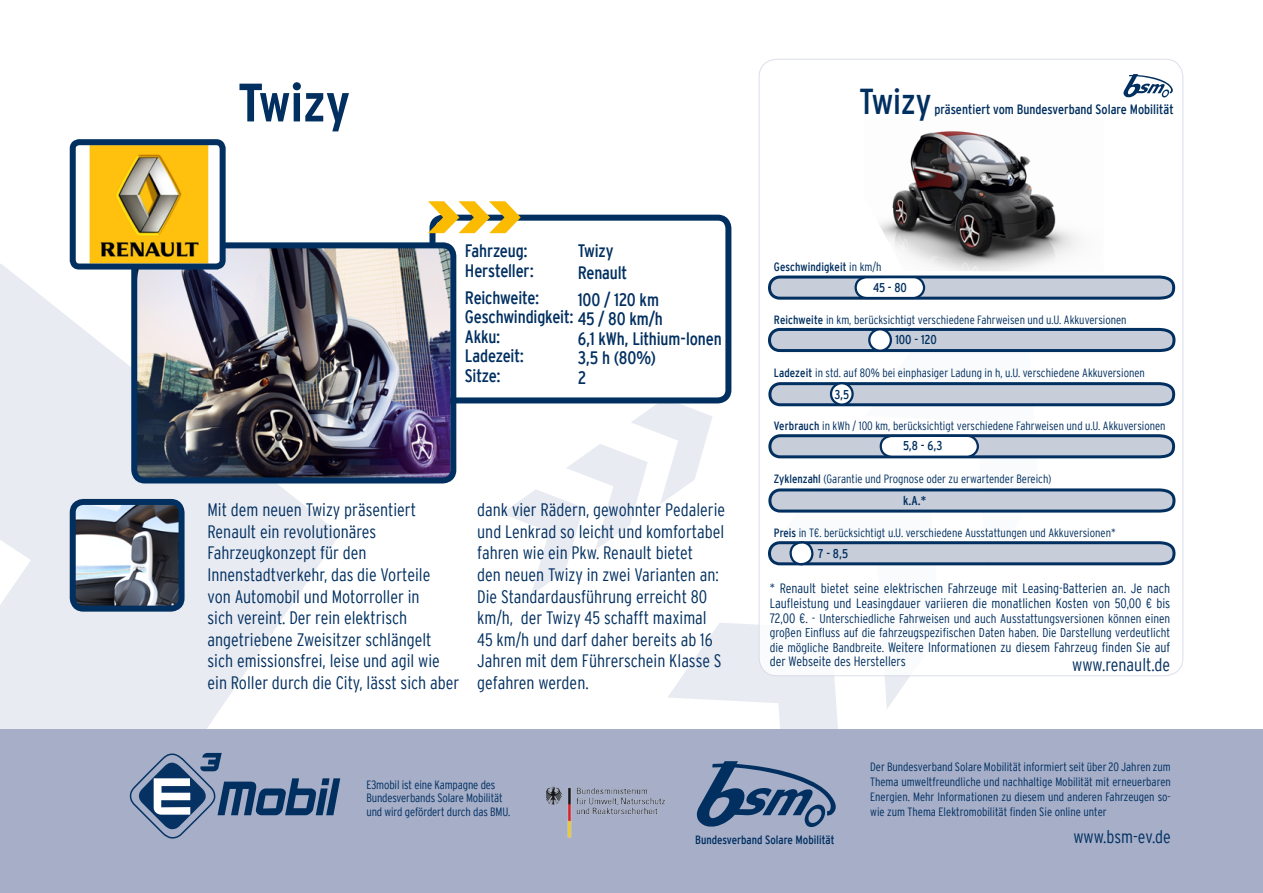
<style>
.page{position:relative;width:1263px;height:893px;background:#fff}
.page>*{position:absolute;margin:0;border:0;box-sizing:border-box;transform-origin:0 0}
.t1{font:700 condensed 54px "Interstate";color:#002f60}
.t2{font:condensed 36px "Interstate";color:#002f60}
.t3{font:300 condensed 18px/21.6px "Interstate";color:#002f60}
.t4{font:condensed 18px/19.5px "Interstate";letter-spacing:-.01em;color:#002f60}
.t5{font:300 condensed 13.5px/15px "Interstate";color:#002f60}
.t6{font:condensed 13.5px "Interstate";color:#002f60}
.t7{font:300 condensed 12.75px/14.2px "Interstate";color:#002f60}
.t8{font:condensed 12.75px "Interstate";color:#002f60}
.t9{font:300 condensed 12px/15px "Interstate";color:#002f60}
.t10{font:condensed 12px "Interstate";color:#002f60}
.s1{font-weight:300}
.s2{font-weight:400}
.s3{font-size:13.5px}
.s4{font-size:12.75px}
</style>
<div class="page">
<svg style="left:0;top:264px;width:340px;height:466px;fill:#e9ebf2"></svg>
<div style="left:0;top:730px;width:1263px;height:163px;background:#a6aec8"></div>
<svg style="left:129px;top:753px;width:211px;height:86px"></svg>
<div style="left:429px;top:215px;width:302px;height:188px;border:6px solid #002f60;border-radius:11px"></div>
<svg style="left:428px;top:201px;width:93px;height:32px"></svg>
<img style="left:77px;top:506px;width:101px;height:99px">
<div style="left:70px;top:499px;width:115px;height:113px;border:6px solid #002f60;border-radius:11px"></div>
<img style="left:880px;top:131px;width:198px;height:140px">
<svg style="left:1123px;top:74px;width:50px;height:24px"></svg>
<img style="left:138px;top:249px;width:311px;height:227px">
<div style="left:131px;top:242px;width:325px;height:241px;border:6px solid #002f60;border-radius:11px"></div>
<img style="left:89px;top:146px;width:130px;height:117px">
<div style="left:70px;top:139px;width:156px;height:131px;border:6px solid #002f60;border-radius:6px"></div>
<svg style="left:501px;top:326px;width:676px;height:512px"></svg>
<svg style="left:768px;top:275px;width:406px;height:25px;background:#9dacc0"></svg>
<svg style="left:869px;top:329px;width:22px;height:22px"></svg>
<div style="left:868px;top:328px;width:24px;height:24px;border:2px solid #002f60;border-radius:50%"></div>
<h1 class="t1" style="left:238px;top:72px;width:113px">Twizy</h1>
<h2 class="t2" style="left:859px;top:81px;width:74px">Twizy</h2>
<p class="t6" style="left:934px;top:102px;width:241px">präsentiert vom Bundesverband Solare Mobilität</p>
<h3 class="t4" style="left:465px;top:241px;width:70px">Fahrzeug:<br>Hersteller:</h3>
<h3 class="t4" style="left:465px;top:287px;width:110px">Reichweite:<br>Geschwindigkeit:<br>Akku:<br>Ladezeit:<br>Sitze:</h3>
<h3 class="t4" style="left:578px;top:240px;width:51px;line-height:21.6px">Twizy<br>Renault</h3>
<h3 class="t4" style="left:578px;top:290px;width:146px">100 / 120 km<br>45 / 80 km/h<br>6,1 kWh, Lithium-Ionen<br>3,5 h (80%)<br>2</h3>
<p class="t3" style="left:207px;top:499px;width:253px">Mit dem neuen Twizy präsentiert Renault ein revolutionäres Fahrzeugkonzept für den Innenstadtverkehr, das die Vorteile<br>von Automobil und Motorroller in<br>sich vereint. Der rein elektrisch angetriebene Zweisitzer schlängelt sich emissionsfrei, leise und agil wie ein Roller durch die City, lässt sich aber</p>
<p class="t3" style="left:477px;top:499px;width:249px">dank vier Rädern, gewohnter Pedalerie und Lenkrad so leicht und komfortabel fahren wie ein Pkw. Renault bietet<br>den neuen Twizy in zwei Varianten an:<br>Die Standardausführung erreicht 80 km/h, der Twizy 45 schafft maximal 45 km/h und darf daher bereits ab 16<br>Jahren mit dem Führerschein Klasse S gefahren werden.</p>
<p class="t10" style="left:774px;top:260px;width:109px">Geschwindigkeit <span class="s1">in km/h</span></p>
<p class="t8" style="left:873px;top:281px;width:35px">45 - 80</p>
<p class="t9" style="left:774px;top:312px;width:354px"><span class="s2">Reichweite</span> in km, berücksichtigt verschiedene Fahrweisen und u.U. Akkuversionen</p>
<p class="t8" style="left:895px;top:332px;width:43px">100 - 120</p>
<p class="t9" style="left:774px;top:365px;width:372px"><span class="s2">Ladezeit</span> in std. auf 80% bei einphasiger Ladung in h, u.U. verschiedene Akkuversionen</p>
<p class="t8" style="left:834px;top:387px;width:16px">3,5</p>
<p class="t9" style="left:774px;top:419px;width:393px"><span class="s2">Verbrauch</span> in kWh / 100 km, berücksichtigt verschiedene Fahrweisen und u.U. Akkuversionen</p>
<p class="t8" style="left:903px;top:439px;width:41px">5,8 - 6,3</p>
<p class="t9" style="left:774px;top:471px;width:279px"><span class="s2">Zyklenzahl</span> (Garantie und Prognose oder zu erwartender Bereich)</p>
<p class="t8" style="left:903px;top:494px;width:25px">k.A.*</p>
<p class="t9" style="left:774px;top:525px;width:343px"><span class="s2">Preis</span> in T€. berücksichtigt u.U. verschiedene Ausstattungen und Akkuversionen*</p>
<p class="t8" style="left:818px;top:546px;width:32px">7 - 8,5</p>
<p class="t5" style="left:770px;top:580px;width:402px">* Renault bietet seine elektrischen Fahrzeuge mit Leasing-Batterien an. Je nach<br>Laufleistung und Leasingdauer variieren die monatlichen Kosten von 50,00 € bis</p>
<p class="t7" style="left:770px;top:611px;width:402px"><span class="s3">72,00 €. -</span> Unterschiedliche Fahrweisen und auch Ausstattungsversionen können einen großen Einfluss auf die fahrzeugspezifischen Daten haben. Die Darstellung verdeutlicht</p>
<p class="t5" style="left:770px;top:640px;width:402px;line-height:14.2px"><span class="s4">die mögliche Bandbreite.</span> Weitere Informationen zu diesem Fahrzeug finden Sie auf der Webseite des Herstellers</p>
<h3 class="t3" style="left:1072px;top:653px;width:100px">www.renault.de</h3>
<p class="t9" style="left:366px;top:777px;width:145px;line-height:13.5px">E3mobil ist eine Kampagne des<br>Bundesverbands Solare Mobilität und wird gefördert durch das BMU.</p>
<p class="t10" style="left:695px;top:833px;width:141px">Bundesverband Solare Mobilität</p>
<p class="t9" style="left:870px;top:760px;width:302px;text-align:justify">Der Bundesverband Solare Mobilität informiert seit über 20 Jahren zum Thema umweltfreundliche und nachhaltige Mobilität mit erneuerbaren Energien. Mehr Informationen zu diesem und anderen Fahrzeugen so&shy;wie zum Thema Elektromobilität finden Sie online unter</p>
<h3 class="t3" style="left:1073px;top:826px;width:99px">www.bsm-ev.de</h3>
</div>
